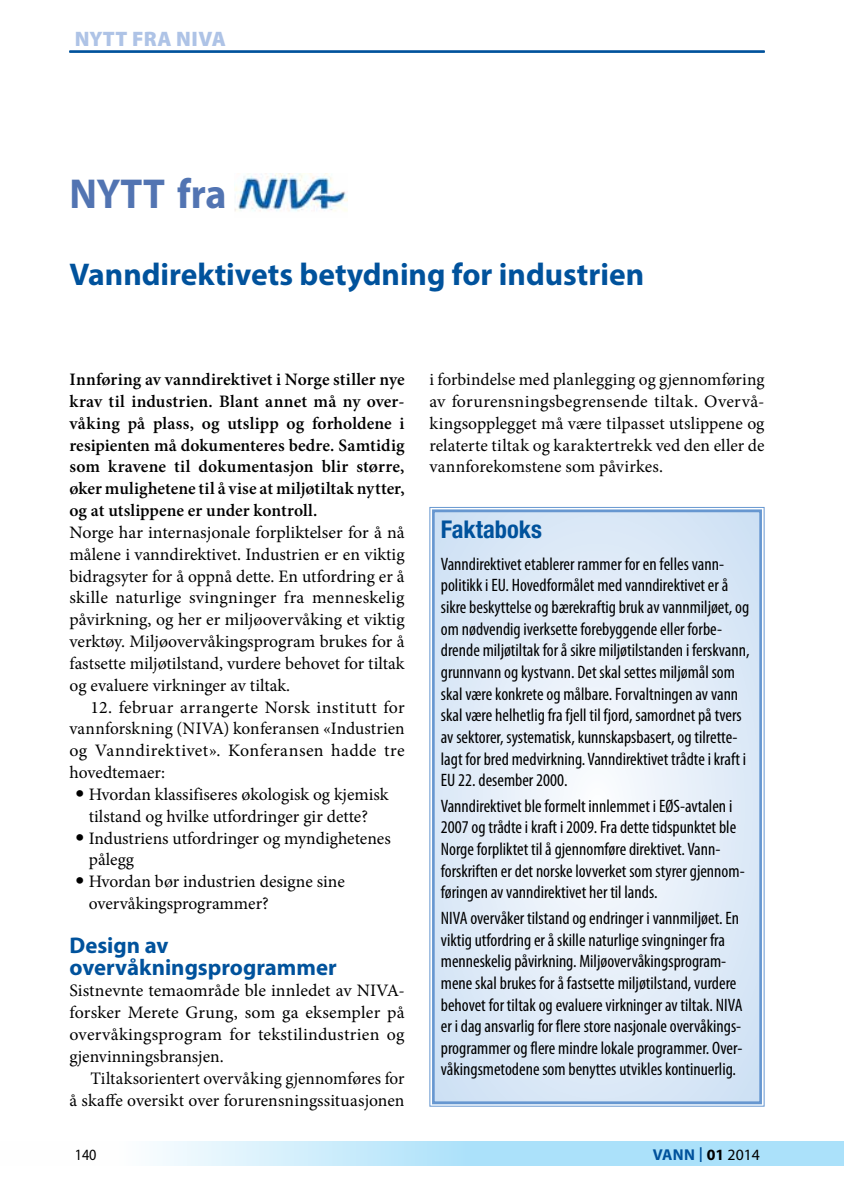
<style>
.page{position:relative;width:844px;height:1191px;background:#fff}
.page>*{position:absolute;margin:0;border:0;box-sizing:border-box;transform-origin:0 0}
.t1{font:700 42px "Myriad Pro";color:#5274b2;scale:.95 1}
.t2{font:700 31.5px "Myriad Pro";color:#00529c}
.t3{font:700 condensed 24.5px "Helvetica Neue";color:#00529c}
.t4{font:700 22.75px/21.9px "Myriad Pro";color:#00529c}
.t5{font:900 21px "Myriad Pro";letter-spacing:.02em;color:#aec3e6}
.t6{font:condensed 18.03px/21.7px "Myriad Pro";color:#000}
.t7{font:17.5px/21.9px "Minion Pro";color:#000;text-align:justify}
.t8{font:600 17.5px/21.9px "Minion Pro";color:#000;text-align:justify}
.t9{font:700 15.75px "Myriad Pro";letter-spacing:.01em;color:#00529c}
.t10{font:15.75px "Myriad Pro";color:#000;scale:.9 1}
.s1{font-family:"Futura"}
.s2{font-weight:400;font-size:21.88px}
.s3{color:#000}
.s4{font-weight:400;color:#000}
</style>
<div class="page">
<svg style="left:843px;top:1141px;width:1px;height:25px"></svg>
<svg style="left:157px;top:1141px;width:686px;height:25px;background:#bbe6fa"></svg>
<hr style="left:69px;top:51px;width:695px;height:1px;background:#00529c">
<img style="left:234px;top:173px;width:114px;height:38px">
<svg style="left:429px;top:507px;width:335px;height:600px;background:#e1ecf8"></svg>
<div style="left:432px;top:509px;width:329px;height:595px;border:3px solid #6797d0"></div>
<p class="t5" style="left:75px;top:27px;width:153px">NYTT FRA NIVA</p>
<h1 class="t1" style="left:69px;top:166px;width:167px">NYTT fra</h1>
<h2 class="t2" style="left:69px;top:253px;width:576px">Vanndirektivets betydning for industrien</h2>
<p class="t8" style="left:69px;top:368px;width:336px">Innføring av vanndirektivet i Norge stiller nye krav til industrien. Blant annet må ny over&shy;våking på plass, og utslipp og forholdene i resipienten må dokumenteres bedre. Samtidig som kravene til dokumentasjon blir større, øker mulighetene til å vise at miljøtiltak nytter, og at utslippene er under kontroll.</p>
<p class="t7" style="left:69px;top:521px;width:336px">Norge har internasjonale forpliktelser for å nå målene i vanndirektivet. Industrien er en viktig bidragsyter for å oppnå dette. En utfordring er å skille naturlige svingninger fra menneskelig påvirkning, og her er miljøovervåking et viktig verktøy. Miljøovervåkingsprogram brukes for å fastsette miljøtilstand, vurdere behovet for tiltak og evaluere virkninger av tiltak.</p>
<p class="t7" style="left:69px;top:696px;width:336px;text-indent:21px">12. februar arrangerte Norsk institutt for vannforskning (NIVA) konferansen «Industrien og Vanndirektivet». Konferansen hadde tre hovedtemaer:</p>
<p class="t7" style="left:75px;top:783px;width:315px;text-align:center"><span class="s1">•</span> Hvordan klassifiseres økologisk og kjemisk tilstand og hvilke utfordringer gir dette?</p>
<p class="t7" style="left:89px;top:827px;width:303px;text-indent:-14px"><span class="s1">•</span> Industriens utfordringer og myndighetenes pålegg</p>
<p class="t7" style="left:89px;top:870px;width:257px;text-indent:-14px"><span class="s1">•</span> Hvordan bør industrien designe sine overvåkingsprogrammer?</p>
<p class="t4" style="left:69px;top:933px;width:269px">Design av overvåkningsprogrammer</p>
<p class="t7" style="left:69px;top:980px;width:336px">Sistnevnte temaområde ble innledet av NIVA&shy;forsker Merete Grung, som ga eksempler på overvåkingsprogram for tekstilindustrien og gjenvinningsbransjen.</p>
<p class="t7" style="left:69px;top:1067px;width:336px;text-align:right">Tiltaksorientert overvåking gjennomføres for<br>å skaffe oversikt over forurensningssituasjonen</p>
<p class="t7" style="left:429px;top:368px;width:336px">i forbindelse med planlegging og gjennomføring av forurensningsbegrensende tiltak. Overvå&shy;kingsopplegget må være tilpasset utslippene og relaterte tiltak og karaktertrekk ved den eller de vannforekomstene som påvirkes.</p>
<h3 class="t3" style="left:441px;top:514px;width:103px">Faktaboks</h3>
<p class="t6" style="left:441px;top:553px;width:310px">Vanndirektivet etablerer rammer for en felles vann&shy;politikk i EU. Hovedformålet med vanndirektivet er å sikre beskyttelse og bærekraftig bruk av vannmiljøet, og om nødvendig iverksette forebyggende eller forbe&shy;drende miljøtiltak for å sikre miljøtilstanden i ferskvann, grunnvann og kystvann. Det skal settes miljømål som skal være konkrete og målbare. Forvaltningen av vann skal være helhetlig fra fjell til fjord, samordnet på tvers av sektorer, systematisk, kunnskapsbasert, og tilrette&shy;lagt for bred medvirkning. Vanndirektivet trådte i kraft i EU 22. desember 2000.</p>
<p class="t6" style="left:441px;top:794px;width:305px">Vanndirektivet ble formelt innlemmet i EØS-avtalen i 2007 og trådte i kraft i 2009. Fra dette tidspunktet ble Norge forpliktet til å gjennomføre direktivet. Vann&shy;forskriften er det norske lovverket som styrer gjennom&shy;føringen av vanndirektivet her til lands.</p>
<p class="t6" style="left:441px;top:907px;width:303px">NIVA overvåker tilstand og endringer i vannmiljøet. En viktig utfordring er å skille naturlige svingninger fra menneskelig påvirkning. Miljøovervåkingsprogram&shy;mene skal brukes for å fastsette miljøtilstand, vurdere behovet for tiltak og evaluere virkninger av tiltak. NIVA er i dag ansvarlig for flere store nasjonale overvåkings&shy;programmer og flere mindre lokale programmer. Over&shy;våkingsmetodene som benyttes utvikles kontinuerlig.</p>
<p class="t10" style="left:75px;top:1145px;width:26px">140</p>
<p class="t9" style="left:652px;top:1144px;width:109px">Vann <span class="s2">I</span> <span class="s3">01</span> <span class="s4">2014</span></p>
</div>
